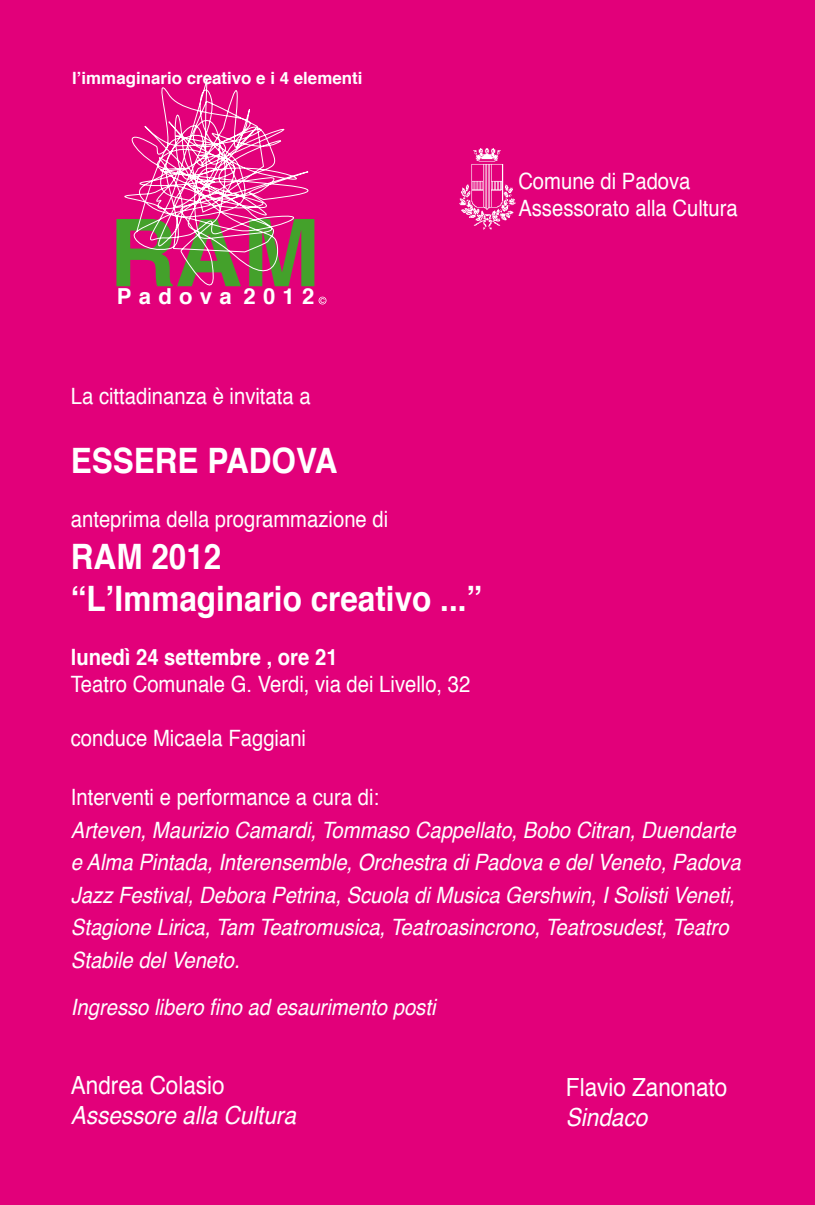
<style>
.page{position:relative;width:815px;height:1205px;background:#e2007a}
.page>*{position:absolute;margin:0;border:0;box-sizing:border-box;transform-origin:0 0}
.t1{font:700 35px/42px "Helvetica";color:#fff;scale:.9 1}
.t2{font:25px "Helvetica";color:#fff;scale:.9 1}
.t3{font:italic 25px "Helvetica";color:#fff;scale:.9 1}
.t4{font:italic 22.5px/32.5px "Helvetica";color:#fff;scale:.9 1}
.t5{font:22.5px/27px "Helvetica";color:#fff;scale:.9 1}
.t6{font:700 22.5px "Helvetica";color:#fff;scale:.9 1}
.t7{font:700 22px "Helvetica";letter-spacing:.33em;color:#fff}
.t8{font:700 17px "Helvetica";color:#fff}
</style>
<div class="page">
<img style="left:459px;top:148px;width:56px;height:81px">
<svg style="left:116px;top:79px;width:211px;height:226px"></svg>
<svg style="left:319px;top:297px;width:7px;height:7px"></svg>
<p class="t8" style="left:72px;top:64px;width:292px">l’immaginario creativo e i 4 elementi</p>
<p class="t7" style="left:117px;top:279px;width:199px">Padova 2012</p>
<p class="t5" style="left:71px;top:383px;width:268px">La cittadinanza è invitata a</p>
<p class="t5" style="left:518px;top:168px;width:245px">Comune di Padova<br>Assessorato alla Cultura</p>
<h1 class="t1" style="left:71px;top:440px;width:298px">ESSERE PADOVA</h1>
<p class="t5" style="left:71px;top:506px;width:354px">anteprima della programmazione di</p>
<h1 class="t1" style="left:71px;top:536px;width:459px">RAM 2012<br>“L’Immaginario creativo ...”</h1>
<p class="t6" style="left:71px;top:639px;width:298px">lunedì 24 settembre , ore 21</p>
<p class="t5" style="left:71px;top:671px;width:445px">Teatro Comunale G. Verdi, via dei Livello, 32</p>
<p class="t5" style="left:71px;top:725px;width:263px">conduce Micaela Faggiani</p>
<p class="t5" style="left:71px;top:784px;width:344px">Interventi e performance a cura di:</p>
<p class="t4" style="left:71px;top:814px;width:746px">Arteven, Maurizio Camardi, Tommaso Cappellato, Bobo Citran, Duendarte e Alma Pintada, Interensemble, Orchestra di Padova e del Veneto, Padova Jazz Festival, Debora Petrina, Scuola di Musica Gershwin, I Solisti Veneti, Stagione Lirica, Tam Teatromusica, Teatroasincrono, Teatrosudest, Teatro Stabile del Veneto.</p>
<p class="t4" style="left:71px;top:991px;width:407px">Ingresso libero fino ad esaurimento posti</p>
<p class="t2" style="left:71px;top:1066px;width:172px">Andrea Colasio</p>
<p class="t3" style="left:71px;top:1095px;width:252px">Assessore alla Cultura</p>
<p class="t2" style="left:566px;top:1068px;width:181px">Flavio Zanonato</p>
<p class="t3" style="left:566px;top:1097px;width:92px">Sindaco</p>
</div>
